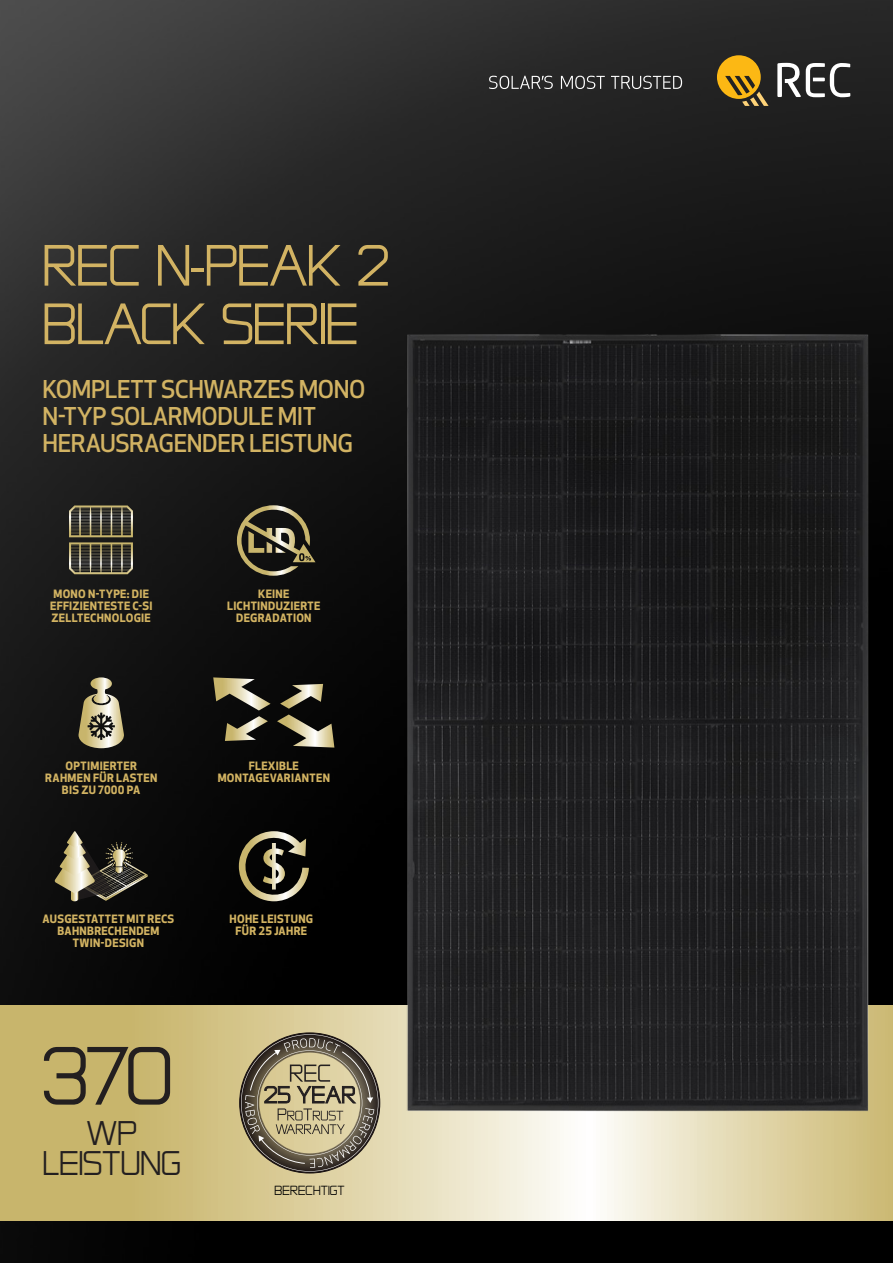
<style>
.page{position:relative;width:893px;height:1263px;background:#fff}
.page>*{position:absolute;margin:0;border:0;box-sizing:border-box;transform-origin:0 0}
.t1{font:97.95px "REC Tech 2011";color:#231f20}
.t2{font:69px "REC Tech 2011";letter-spacing:-.01em;color:#d2b363}
.front_body{font:40.65px/30px "REC Tech 2011";color:#231f20;text-align:center}
.Subheading{font:500 24px/27px "Apex New";letter-spacing:-.015em;color:#d2b363}
.Body_Text{font:15.75px "REC Tech 2011";letter-spacing:.005em;color:#000}
.Body_Text-2{font:700 11.25px/12px "Apex New";letter-spacing:.025em;color:#d2b362;text-align:center}
</style>
<div class="page">
<img style="left:0;top:0;width:893px;height:1263px">
<svg style="left:0;top:1006px;width:893px;height:214px;background:#d0c082"></svg>
<svg style="left:717px;top:55px;width:52px;height:51px;background:#94721f"></svg>
<svg style="left:777px;top:63px;width:73px;height:34px"></svg>
<svg style="left:489px;top:76px;width:64px;height:13px"></svg>
<svg style="left:561px;top:76px;width:44px;height:13px"></svg>
<svg style="left:611px;top:76px;width:71px;height:13px"></svg>
<svg style="left:225px;top:716px;width:43px;height:25px"></svg>
<svg style="left:277px;top:684px;width:47px;height:64px;background:#5e5a4b"></svg>
<svg style="left:213px;top:677px;width:58px;height:33px;background:#6c6753"></svg>
<svg style="left:79px;top:677px;width:45px;height:71px;background:#8a846a"></svg>
<svg style="left:55px;top:831px;width:93px;height:70px;background:#4f4c3f"></svg>
<svg style="left:237px;top:505px;width:78px;height:71px;background:#4c4735"></svg>
<svg style="left:69px;top:505px;width:64px;height:69px;background:#5a5645"></svg>
<svg style="left:239px;top:831px;width:70px;height:70px;background:#534e3e"></svg>
<svg style="left:239px;top:1032px;width:85px;height:142px;background:#9d9170"></svg>
<img style="left:324px;top:254px;width:569px;height:946px">
<p class="t2" style="left:43px;top:233px;width:348px">REC N-PEAK 2</p>
<p class="t2" style="left:43px;top:292px;width:317px">BLACK SERIE</p>
<p class="Subheading" style="left:43px;top:375px;width:325px">KOMPLETT SCHWARZES MONO<br>N-TYP SOLARMODULE MIT</p>
<p class="Subheading" style="left:43px;top:429px;width:312px">HERAUSRAGENDER LEISTUNG</p>
<p class="Body_Text-2" style="left:50px;top:587px;width:104px">MONO N-TYPE: DIE<br>EFFIZIENTESTE C-SI<br>ZELLTECHNOLOGIE</p>
<p class="Body_Text-2" style="left:45px;top:759px;width:114px">OPTIMIERTER<br>RAHMEN FÜR LASTEN<br>BIS ZU 7000 PA</p>
<p class="Body_Text-2" style="left:227px;top:587px;width:95px">KEINE<br>LICHTINDUZIERTE<br>DEGRADATION</p>
<p class="Body_Text-2" style="left:218px;top:759px;width:114px">FLEXIBLE<br>MONTAGEVARIANTEN</p>
<p class="Body_Text-2" style="left:43px;top:913px;width:133px">AUSGESTATTET MIT RECS<br>BAHNBRECHENDEM<br>TWIN-DESIGN</p>
<p class="Body_Text-2" style="left:230px;top:913px;width:85px">HOHE LEISTUNG<br>FÜR 25 JAHRE</p>
<p class="t1" style="left:42px;top:1030px;width:133px">370</p>
<p class="front_body" style="left:43px;top:1117px;width:140px">WP<br>LEISTUNG</p>
<p class="Body_Text" style="left:275px;top:1182px;width:72px">BERECHTIGT</p>
</div>
